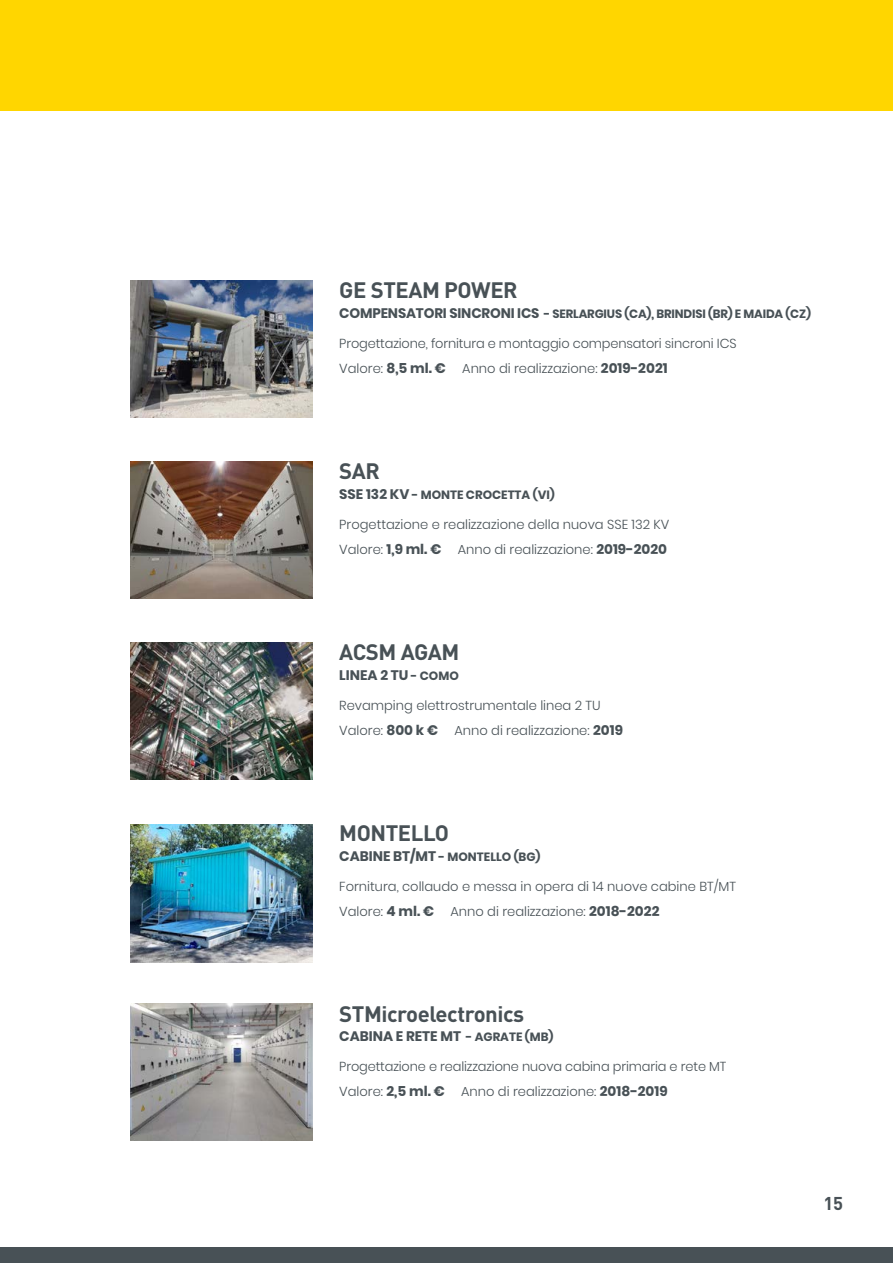
<style>
.page{position:relative;width:893px;height:1263px;background:#fff}
.page>*{position:absolute;margin:0;border:0;box-sizing:border-box;transform-origin:0 0}
.t1{font:700 22.05px "DIN";letter-spacing:-.02em;color:#485156}
.t2{font:700 18.3px "DIN";color:#485156}
.t3{font:700 13.8px "Poppins";color:#485156}
.t4{font:300 13.05px/25.2px "Poppins";color:#485156}
.t5{font:700 12px "Poppins";letter-spacing:-.01em;color:#485156}
.s1{font-size:13.8px}
.s2{font-weight:700;font-size:13.8px}
.s3{font-size:12px}
</style>
<div class="page">
<img style="left:131px;top:280px;width:181px;height:137px">
<img style="left:131px;top:642px;width:181px;height:137px">
<img style="left:131px;top:461px;width:181px;height:137px">
<img style="left:131px;top:1003px;width:181px;height:137px">
<img style="left:131px;top:825px;width:181px;height:137px">
<div style="left:0;top:0;width:893px;height:110px;background:#ffd600"></div>
<div style="left:0;top:1247px;width:893px;height:16px;background:#485156"></div>
<h1 class="t1" style="left:339px;top:276px;width:180px">GE STEAM POWER</h1>
<p class="t5" style="left:339px;top:307px;width:473px"><span class="s1">COMPENSATORI SINCRONI ICS</span> - SERLARGIUS (CA), BRINDISI (BR) E MAIDA (CZ)</p>
<p class="t4" style="left:339px;top:331px;width:399px">Progettazione, fornitura e montaggio compensatori sincroni ICS<br>Valore: <span class="s2">8,5 ml. €</span> Anno di realizzazione: <span class="s2">2019-2021</span></p>
<h1 class="t1" style="left:339px;top:457px;width:42px">SAR</h1>
<p class="t5" style="left:339px;top:488px;width:217px"><span class="s1">SSE 132 KV</span> - MONTE CROCETTA (VI)</p>
<p class="t4" style="left:339px;top:512px;width:332px">Progettazione e realizzazione della nuova SSE 132 KV<br>Valore: <span class="s2">1,9 ml. €</span> Anno di realizzazione: <span class="s2">2019-2020</span></p>
<h1 class="t1" style="left:339px;top:638px;width:122px">ACSM AGAM</h1>
<p class="t3" style="left:339px;top:667px;width:121px">LINEA 2 TU <span class="s3">- COMO</span></p>
<p class="t4" style="left:339px;top:693px;width:285px">Revamping elettrostrumentale linea 2 TU<br>Valore: <span class="s2">800 k €</span> Anno di realizzazione: <span class="s2">2019</span></p>
<h1 class="t1" style="left:339px;top:819px;width:111px">MONTELLO</h1>
<p class="t5" style="left:339px;top:850px;width:203px"><span class="s1">CABINE BT/MT</span> - MONTELLO (BG)</p>
<p class="t4" style="left:339px;top:874px;width:398px">Fornitura, collaudo e messa in opera di 14 nuove cabine BT/MT<br>Valore: <span class="s2">4 ml. €</span> Anno di realizzazione: <span class="s2">2018-2022</span></p>
<h1 class="t1" style="left:339px;top:999px;width:187px">STMicroelectronics</h1>
<p class="t3" style="left:339px;top:1028px;width:216px">CABINA E RETE MT <span class="s3">- AGRATE (MB)</span></p>
<p class="t4" style="left:339px;top:1054px;width:389px">Progettazione e realizzazione nuova cabina primaria e rete MT<br>Valore: <span class="s2">2,5 ml. €</span> Anno di realizzazione: <span class="s2">2018-2019</span></p>
<h2 class="t2" style="left:823px;top:1191px;width:21px">15</h2>
</div>
